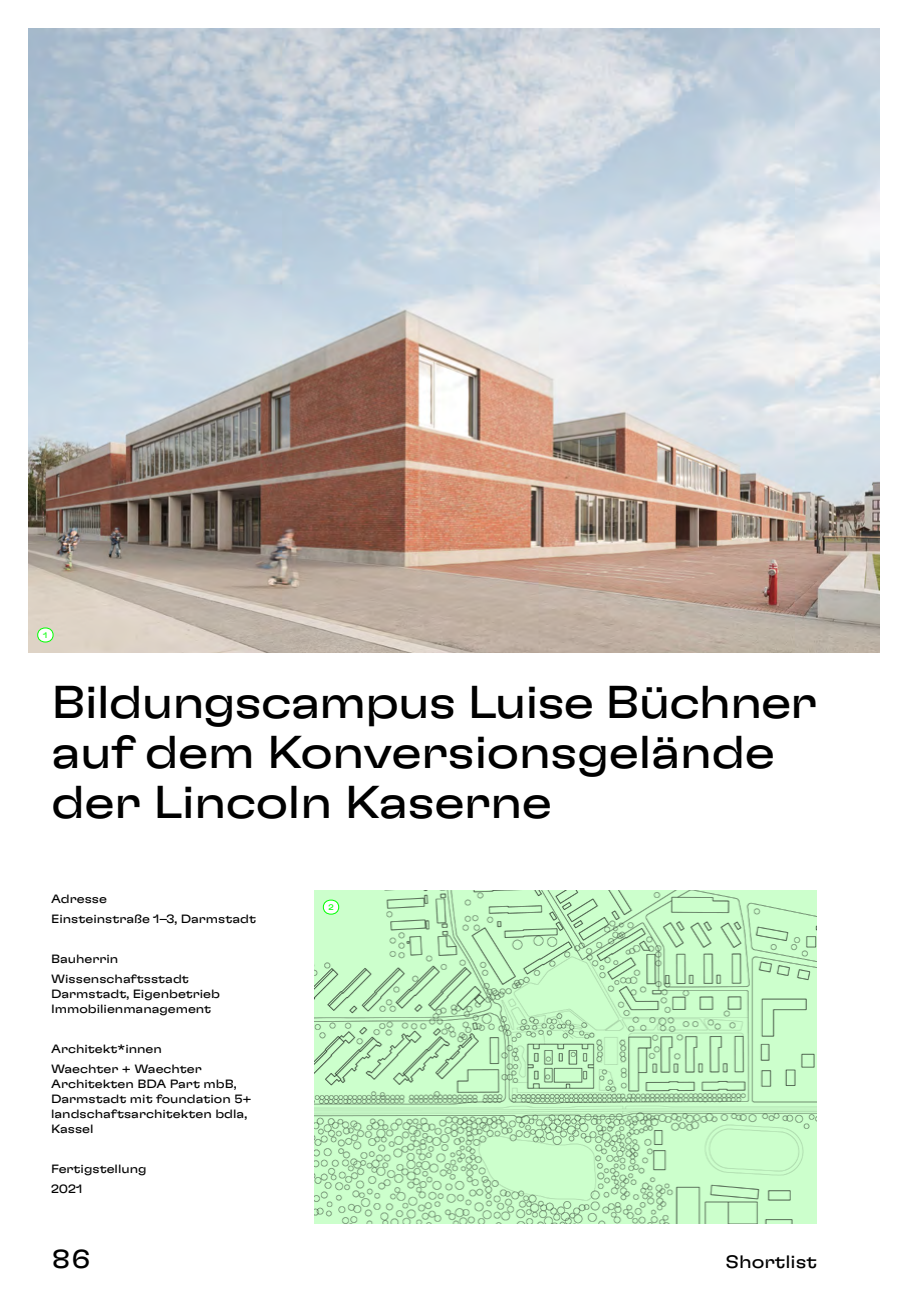
<style>
.page{position:relative;width:908px;height:1304px;background:#fff}
.page>*{position:absolute;margin:0;border:0;box-sizing:border-box;transform-origin:0 0}
.t1{font:expanded 46px/50px "GT Flexa";letter-spacing:-.015em;color:#000}
.t2{font:expanded 26px "GT Flexa";color:#000}
.t3{font:expanded 18px "GT Flexa";color:#000}
.t4{font:expanded 12px/20px "GT Flexa";color:#000}
.t5{font:expanded 8px "GT Flexa";color:#0f0}
</style>
<div class="page">
<img style="left:28px;top:28px;width:851px;height:624px">
<img style="left:314px;top:890px;width:502px;height:333px">
<svg style="left:37px;top:627px;width:17px;height:15px"></svg>
<svg style="left:323px;top:900px;width:16px;height:15px"></svg>
<p class="t5" style="left:43px;top:630px;width:6px">1</p>
<h1 class="t1" style="left:51px;top:675px;width:767px">Bildungscampus Luise Büchner auf dem Konversionsgelände der Lincoln Kaserne</h1>
<p class="t4" style="left:51px;top:889px;width:206px">Adresse<br>Einsteinstraße 1–3, Darmstadt</p>
<p class="t4" style="left:51px;top:949px;width:139px">Bauherrin<br>Wissenschaftsstadt</p>
<p class="t4" style="left:51px;top:986px;width:170px;line-height:15px">Darmstadt, Eigenbetrieb<br>Immobilienmanagement</p>
<p class="t4" style="left:51px;top:1039px;width:152px">Architekt*innen<br>Waechter + Waechter</p>
<p class="t4" style="left:51px;top:1076px;width:202px;line-height:15px">Architekten BDA Part mbB,<br>Darmstadt mit foundation 5+ landschaftsarchitekten bdla,<br>Kassel</p>
<p class="t4" style="left:51px;top:1159px;width:97px">Fertigstellung<br>2021</p>
<h2 class="t2" style="left:51px;top:1243px;width:41px">86</h2>
<p class="t5" style="left:328px;top:902px;width:7px">2</p>
<h3 class="t3" style="left:725px;top:1251px;width:93px">Shortlist</h3>
</div>
